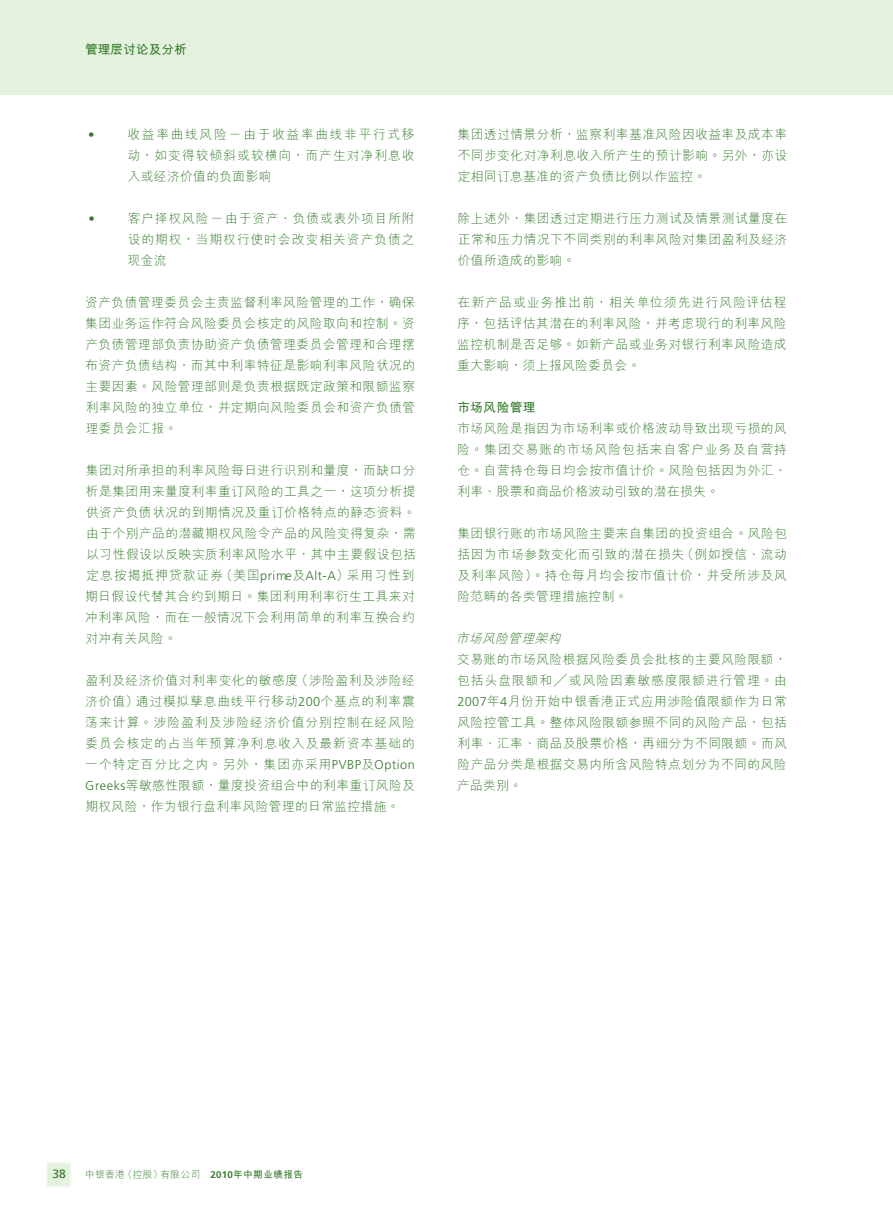
<style>
.page{position:relative;width:893px;height:1212px;background:#fff}
.page>*{position:absolute;margin:0;border:0;box-sizing:border-box;transform-origin:0 0}
.t1{font:300 12.75px/21px "M Hei HKS";letter-spacing:.035em;color:#357b2b;text-align:justify}
.t2{font:700 12.75px "M Hei HKS";color:#357b2b}
.t3{font:italic 300 12.75px "M Hei HKS";color:#357b2b}
.t4{font:300 12.75px "Frutiger LT Std";color:#357b2b}
.t5{font:12px "Frutiger LT Std";color:#357b2b}
.t6{font:300 9.75px "M Hei HKS";letter-spacing:.03em;color:#357b2b}
.s1{font-family:"Frutiger LT Std"}
.s2{font-family:"Frutiger LT Std";font-weight:700}
.s3{font-weight:700}
</style>
<div class="page">
<div style="left:0;top:0;width:893px;height:94px;background:#e4f1de"></div>
<div style="left:46px;top:1162px;width:25px;height:25px;background:#e4f1de;border:2px solid #f0f7ed"></div>
<p class="t2" style="left:85px;top:40px;width:103px">管理層討論及分析</p>
<p class="t4" style="left:88px;top:127px;width:8px">•</p>
<p class="t1" style="left:128px;top:123px;width:289px">收益率曲線風險－由於收益率曲線非平行式移動，如變得較傾斜或較橫向，而產生對淨利息收入或經濟價值的負面影響</p>
<p class="t4" style="left:88px;top:211px;width:8px">•</p>
<p class="t1" style="left:128px;top:207px;width:289px">客戶擇權風險－由於資產、負債或表外項目所附設的期權，當期權行使時會改變相關資產負債之現金流</p>
<p class="t1" style="left:85px;top:291px;width:332px">資產負債管理委員會主責監督利率風險管理的工作，確保集團業務運作符合風險委員會核定的風險取向和控制。資產負債管理部負責協助資產負債管理委員會管理和合理擺佈資產負債結構，而其中利率特征是影響利率風險狀況的主要因素。風險管理部則是負責根據既定政策和限額監察利率風險的獨立單位，並定期向風險委員會和資產負債管理委員會匯報。</p>
<p class="t1" style="left:85px;top:459px;width:332px">集團對所承擔的利率風險每日進行識別和量度，而缺口分析是集團用來量度利率重訂風險的工具之一，這項分析提供資產負債狀況的到期情況及重訂價格特點的靜態資料。由於個別產品的潛藏期權風險令產品的風險變得複雜，需以習性假設以反映實質利率風險水平，其中主要假設包括定息按揭抵押貸款證券（美國<span class="s1">prime</span>及<span class="s1">Alt-A</span>）採用習性到期日假設代替其合約到期日。集團利用利率衍生工具來對沖利率風險，而在一般情況下會利用簡單的利率互換合約對沖有關風險。</p>
<p class="t1" style="left:85px;top:669px;width:331px">盈利及經濟價值對利率變化的敏感度（涉險盈利及涉險經濟價值）通過模擬孳息曲線平行移動<span class="s1">200</span>個基點的利率震盪來計算。涉險盈利及涉險經濟價值分別控制在經風險委員會核定的佔當年預算淨利息收入及最新資本基礎的一個特定百分比之內。另外，集團亦採用<span class="s1">PVBP</span>及<span class="s1">Option Greeks</span>等敏感性限額，量度投資組合中的利率重訂風險及期權風險，作為銀行盤利率風險管理的日常監控措施。</p>
<p class="t1" style="left:457px;top:123px;width:331px">集團透過情景分析，監察利率基準風險因收益率及成本率不同步變化對淨利息收入所產生的預計影響。另外，亦設定相同訂息基準的資產負債比例以作監控。</p>
<p class="t1" style="left:458px;top:207px;width:331px">除上述外，集團透過定期進行壓力測試及情景測試量度在正常和壓力情況下不同類別的利率風險對集團盈利及經濟價值所造成的影響。</p>
<p class="t1" style="left:457px;top:291px;width:331px">在新產品或業務推出前，相關單位須先進行風險評估程序，包括評估其潛在的利率風險，並考慮現行的利率風險監控機制是否足夠。如新產品或業務對銀行利率風險造成重大影響，須上報風險委員會。</p>
<p class="t2" style="left:457px;top:398px;width:80px">市場風險管理</p>
<p class="t1" style="left:457px;top:417px;width:331px">市場風險是指因為市場利率或價格波動導致出現虧損的風險。集團交易賬的市場風險包括來自客戶業務及自營持倉。自營持倉每日均會按市值計價。風險包括因為外匯、利率、股票和商品價格波動引致的潛在損失。</p>
<p class="t1" style="left:457px;top:522px;width:331px">集團銀行賬的市場風險主要來自集團的投資組合。風險包括因為市場參數變化而引致的潛在損失（例如授信、流動及利率風險）。持倉每月均會按市值計價，並受所涉及風險範疇的各類管理措施控制。</p>
<p class="t3" style="left:456px;top:629px;width:111px">市場風險管理架構</p>
<p class="t1" style="left:457px;top:648px;width:331px">交易賬的市場風險根據風險委員會批核的主要風險限額，包括頭盤限額和╱或風險因素敏感度限額進行管理。由<span class="s1">2007</span>年<span class="s1">4</span>月份開始中銀香港正式應用涉險值限額作為日常風險控管工具。整體風險限額參照不同的風險產品，包括利率、匯率、商品及股票價格，再細分為不同限額。而風險產品分類是根據交易內所含風險特點劃分為不同的風險產品類別。</p>
<p class="t5" style="left:52px;top:1167px;width:15px">38</p>
<p class="t6" style="left:85px;top:1168px;width:220px">中銀香港（控股）有限公司 <span class="s2">2010</span><span class="s3">年中期業績報告</span></p>
</div>
